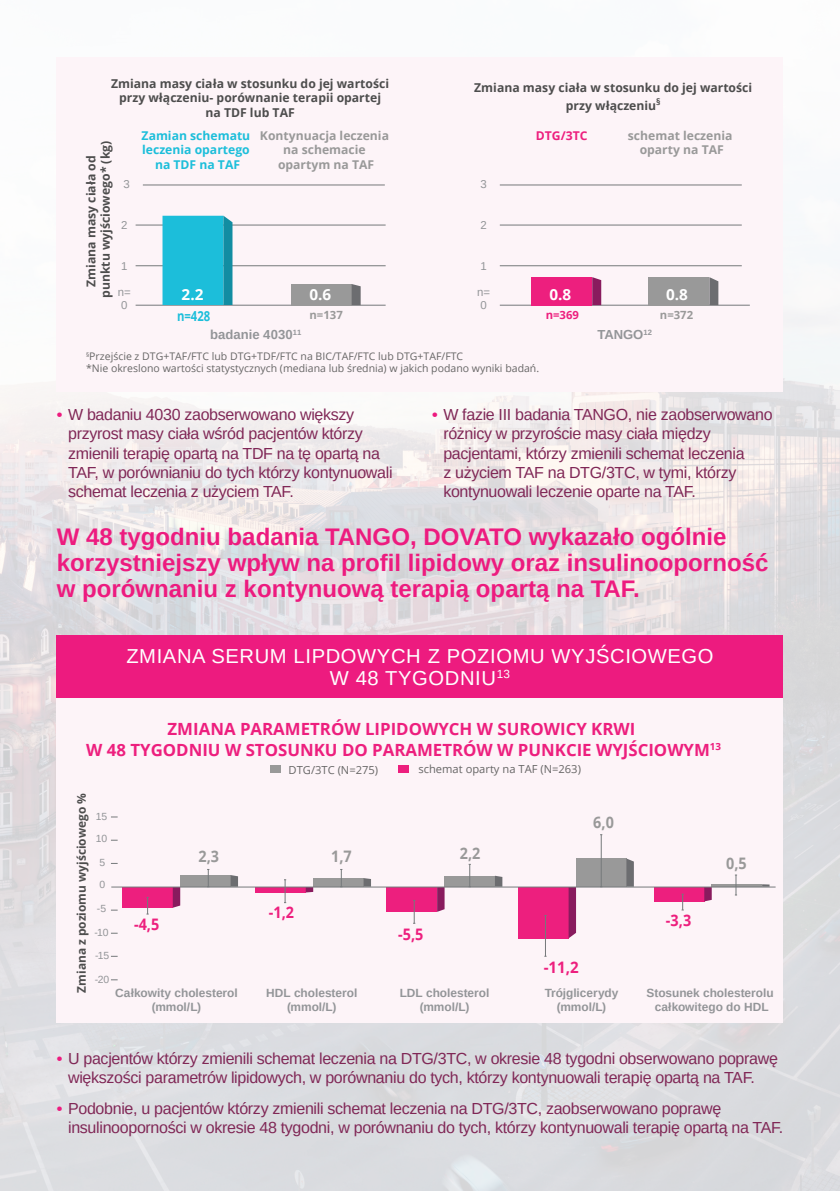
<style>
.page{position:relative;width:840px;height:1191px;background:#fff}
.page>*{position:absolute;margin:0;border:0;box-sizing:border-box;transform-origin:0 0}
.t1{font:700 24px/26px "Arimo";color:#ed1b7f}
.footer_TEXT{font:20.2px/21.8px "Arimo";letter-spacing:.03em;color:#fff;text-align:center}
.t2{font:700 16.8px/20.2px "Open Sans";color:#ed1f7e;text-align:center}
.t3{font:16px/19.2px "Arimo";letter-spacing:-.02em;color:#802756}
.t4{font:700 15.8px "Open Sans";color:#ed1f7e;scale:.91 1}
.t5{font:700 15.8px "Open Sans";color:#999;scale:.91 1}
.t6{font:700 15.8px "Open Sans";color:#ed1f7e;scale:.95 1}
.t7{font:700 15.2px "Open Sans";color:#fff}
.t8{font:700 13.8px "Open Sans";color:#1cbeda;scale:.82 1}
.t9{font:700 13px "Arimo";color:#939598}
.t10{font:700 12.2px/14.6px "Open Sans";color:#4d4d4d;text-align:center}
.t11{font:700 12px/14.6px "Open Sans";color:#999;text-align:center}
.t12{font:700 12px/14.6px "Open Sans";color:#1cbeda;text-align:center}
.t13{font:700 12px "Open Sans";color:#ed1f7e}
.t14{font:700 11.8px/14.8px "Arimo";letter-spacing:-.005em;color:#939598;text-align:center}
.t15{font:700 11.8px "Open Sans";color:#4d4d4d}
.t16{font:11.4px "Arimo";color:#939598}
.t17{font:700 11.2px "Open Sans";color:#999}
.t18{font:700 11.2px "Open Sans";color:#ed1f7e}
.t19{font:11px "Open Sans";color:#676666}
.t20{font:10.4px/12.6px "Open Sans";color:#676666}
.t21{font:10.4px "Arimo";letter-spacing:-.01em;color:#939598}
.s1{font-weight:700;color:#ed1b7f}
</style>
<div class="page">
<img style="left:0;top:57px;width:839px;height:1134px">
<div style="left:57px;top:689px;width:725px;height:333px;background:#fdf4f8"></div>
<div style="left:57px;top:57px;width:725px;height:334px;background:#fdf4f8"></div>
<hr style="left:135px;top:225px;width:250px;height:1px;background:#75797b">
<hr style="left:135px;top:265px;width:250px;height:1px;background:#75797b">
<hr style="left:135px;top:305px;width:250px;height:1px;background:#75797b">
<hr style="left:499px;top:185px;width:242px;height:1px;background:#75797b">
<hr style="left:143px;top:185px;width:241px;height:1px;background:#75797b">
<hr style="left:499px;top:225px;width:242px;height:1px;background:#75797b">
<hr style="left:499px;top:265px;width:242px;height:1px;background:#75797b">
<hr style="left:499px;top:305px;width:250px;height:1px;background:#75797b">
<div style="left:648px;top:277px;width:61px;height:28px;background:#999"></div>
<svg style="left:709px;top:277px;width:9px;height:28px"></svg>
<div style="left:162px;top:216px;width:61px;height:89px;background:#1cbeda"></div>
<svg style="left:223px;top:216px;width:9px;height:89px"></svg>
<div style="left:290px;top:284px;width:61px;height:21px;background:#999"></div>
<svg style="left:351px;top:284px;width:9px;height:21px"></svg>
<div style="left:531px;top:277px;width:61px;height:28px;background:#ed1f7e"></div>
<svg style="left:592px;top:277px;width:9px;height:28px"></svg>
<div style="left:57px;top:635px;width:725px;height:62px;background:#ed1b7f"></div>
<div style="left:122px;top:887px;width:51px;height:20px;background:#ed1f7e"></div>
<svg style="left:173px;top:887px;width:7px;height:20px"></svg>
<div style="left:255px;top:887px;width:50px;height:5px;background:#ed1f7e"></div>
<div style="left:305px;top:887px;width:8px;height:5px;background:#891b5e"></div>
<div style="left:180px;top:875px;width:50px;height:11px;background:#999"></div>
<svg style="left:230px;top:875px;width:8px;height:11px"></svg>
<div style="left:386px;top:887px;width:51px;height:25px;background:#ed1f7e"></div>
<svg style="left:437px;top:887px;width:7px;height:25px"></svg>
<div style="left:518px;top:887px;width:50px;height:51px;background:#ed1f7e"></div>
<svg style="left:568px;top:887px;width:7px;height:51px"></svg>
<div style="left:653px;top:887px;width:51px;height:14px;background:#ed1f7e"></div>
<svg style="left:703px;top:887px;width:8px;height:14px"></svg>
<div style="left:444px;top:875px;width:50px;height:11px;background:#999"></div>
<svg style="left:494px;top:875px;width:8px;height:11px"></svg>
<div style="left:575px;top:858px;width:51px;height:28px;background:#999"></div>
<svg style="left:626px;top:858px;width:7px;height:28px"></svg>
<hr style="left:711px;top:884px;width:50px;height:2px;background:#999">
<svg style="left:761px;top:884px;width:8px;height:2px"></svg>
<div style="left:313px;top:878px;width:50px;height:8px;background:#999"></div>
<svg style="left:363px;top:878px;width:8px;height:8px"></svg>
<hr style="left:111px;top:886px;width:664px;height:1px;background:#75797b">
<div style="left:270px;top:765px;width:10px;height:7px;background:#999"></div>
<div style="left:398px;top:765px;width:11px;height:7px;background:#ed1f7e"></div>
<svg style="left:284px;top:879px;width:2px;height:24px"></svg>
<svg style="left:146px;top:897px;width:3px;height:17px"></svg>
<svg style="left:413px;top:900px;width:2px;height:24px"></svg>
<svg style="left:681px;top:894px;width:2px;height:16px"></svg>
<hr style="left:545px;top:915px;width:1px;height:41px;background:#75797b">
<svg style="left:340px;top:869px;width:2px;height:17px"></svg>
<svg style="left:207px;top:869px;width:2px;height:17px"></svg>
<svg style="left:468px;top:864px;width:2px;height:23px"></svg>
<hr style="left:600px;top:834px;width:1px;height:52px;background:#75797b">
<svg style="left:734px;top:874px;width:2px;height:21px"></svg>
<p class="t10" style="left:111px;top:76px;width:279px">Zmiana masy ciała w stosunku do jej wartości przy włączeniu- porównanie terapii opartej na TDF lub TAF</p>
<p class="t10" style="left:474px;top:78px;width:279px;line-height:18.4px">Zmiana masy ciała w stosunku do jej wartości przy włączeniu<sup>§</sup></p>
<p class="t12" style="left:141px;top:128px;width:110px">Zamian schematu leczenia opartego na TDF na TAF</p>
<p class="t11" style="left:260px;top:128px;width:130px">Kontynuacja leczenia na schemacie opartym na TAF</p>
<p class="t13" style="left:535px;top:127px;width:53px">DTG/3TC</p>
<p class="t11" style="left:627px;top:128px;width:106px">schemat leczenia oparty na TAF</p>
<p class="t10" style="left:83px;top:298px;width:158px;rotate:-90deg">Zmiana masy ciała od punktu wyjściowego* (kg)</p>
<p class="t16" style="left:123px;top:177px;width:8px">3</p>
<p class="t16" style="left:480px;top:177px;width:8px">3</p>
<p class="t16" style="left:121px;top:218px;width:8px">2</p>
<p class="t16" style="left:480px;top:218px;width:8px">2</p>
<p class="t16" style="left:121px;top:258px;width:8px">1</p>
<p class="t16" style="left:480px;top:258px;width:8px">1</p>
<p class="t7" style="left:181px;top:283px;width:23px">2.2</p>
<p class="t7" style="left:309px;top:283px;width:23px">0.6</p>
<p class="t17" style="left:309px;top:307px;width:35px">n=137</p>
<p class="t7" style="left:549px;top:283px;width:23px">0.8</p>
<p class="t18" style="left:545px;top:307px;width:35px">n=369</p>
<p class="t7" style="left:665px;top:283px;width:23px">0.8</p>
<p class="t16" style="left:118px;top:285px;width:15px">n=</p>
<p class="t16" style="left:477px;top:285px;width:15px">n=</p>
<p class="t16" style="left:121px;top:298px;width:8px">0</p>
<p class="t16" style="left:480px;top:298px;width:8px">0</p>
<p class="t8" style="left:177px;top:306px;width:42px">n=428</p>
<p class="t17" style="left:659px;top:307px;width:35px">n=372</p>
<p class="t9" style="left:210px;top:325px;width:93px">badanie 4030<sup>11</sup></p>
<p class="t9" style="left:597px;top:325px;width:56px">TANGO<sup>12</sup></p>
<p class="t20" style="left:86px;top:349px;width:454px"><sup>§</sup>Przejście z DTG+TAF/FTC lub DTG+TDF/FTC na BIC/TAF/FTC lub DTG+TAF/FTC<br>*Nie okreslono wartości statystycznych (mediana lub średnia) w jakich podano wyniki badań.</p>
<p class="t3" style="left:68px;top:405px;width:326px;text-indent:-11px"><span class="s1">•</span> W badaniu 4030 zaobserwowano większy przyrost masy ciała wśród pacjentów którzy zmienili terapię opartą na TDF na tę opartą na TAF, w porównianiu do tych którzy kontynuowali schemat leczenia z użyciem TAF.</p>
<p class="t3" style="left:443px;top:405px;width:330px;text-indent:-11px"><span class="s1">•</span> W fazie III badania TANGO, nie zaobserwowano różnicy w przyroście masy ciała między pacjentami, którzy zmienili schemat leczenia<br>z użyciem TAF na DTG/3TC, w tymi, którzy kontynuowali leczenie oparte na TAF.</p>
<p class="t1" style="left:57px;top:524px;width:712px">W 48 tygodniu badania TANGO, DOVATO wykazało ogólnie korzystniejszy wpływ na profil lipidowy oraz insulinooporność w porównaniu z kontynuową terapią opartą na TAF.</p>
<p class="footer_TEXT" style="left:126px;top:645px;width:588px">ZMIANA SERUM LIPDOWYCH Z POZIOMU WYJŚCIOWEGO<br>W 48 TYGODNIU<sup>13</sup></p>
<p class="t2" style="left:86px;top:719px;width:636px">ZMIANA PARAMETRÓW LIPIDOWYCH W SUROWICY KRWI<br>W 48 TYGODNIU W STOSUNKU DO PARAMETRÓW W PUNKCIE WYJŚCIOWYM<sup>13</sup></p>
<p class="t15" style="left:73px;top:992px;width:201px;rotate:-90deg">Zmiana z poziomu wyjściowego %</p>
<p class="t19" style="left:288px;top:763px;width:91px">DTG/3TC (N=275)</p>
<p class="t19" style="left:418px;top:761px;width:164px">schemat oparty na TAF (N=263)</p>
<p class="t21" style="left:96px;top:810px;width:13px">15</p>
<p class="t5" style="left:593px;top:811px;width:24px">6,0</p>
<p class="t21" style="left:96px;top:832px;width:13px">10</p>
<p class="t5" style="left:198px;top:845px;width:24px">2,3</p>
<p class="t5" style="left:331px;top:845px;width:24px">1,7</p>
<p class="t5" style="left:459px;top:842px;width:24px">2,2</p>
<p class="t5" style="left:725px;top:852px;width:24px">0,5</p>
<p class="t21" style="left:99px;top:855px;width:7px">5</p>
<p class="t21" style="left:99px;top:878px;width:7px">0</p>
<p class="t21" style="left:97px;top:901px;width:11px">-5</p>
<p class="t4" style="left:269px;top:901px;width:29px">-1,2</p>
<p class="t4" style="left:665px;top:909px;width:29px">-3,3</p>
<p class="t4" style="left:134px;top:913px;width:29px">-4,5</p>
<p class="t4" style="left:398px;top:922px;width:29px">-5,5</p>
<p class="t21" style="left:94px;top:925px;width:16px">-10</p>
<p class="t21" style="left:95px;top:949px;width:16px">-15</p>
<p class="t6" style="left:543px;top:955px;width:38px">-11,2</p>
<p class="t21" style="left:95px;top:973px;width:16px">-20</p>
<p class="t14" style="left:115px;top:985px;width:124px">Całkowity cholesterol (mmol/L)</p>
<p class="t14" style="left:266px;top:985px;width:93px">HDL cholesterol (mmol/L)</p>
<p class="t14" style="left:399px;top:985px;width:91px">LDL cholesterol (mmol/L)</p>
<p class="t14" style="left:544px;top:985px;width:75px">Trójglicerydy (mmol/L)</p>
<p class="t14" style="left:646px;top:985px;width:128px">Stosunek cholesterolu całkowitego do HDL</p>
<p class="t3" style="left:68px;top:1049px;width:711px;text-indent:-11px"><span class="s1">•</span> U pacjentów którzy zmienili schemat leczenia na DTG/3TC, w okresie 48 tygodni obserwowano poprawę większości parametrów lipidowych, w porównaniu do tych, którzy kontynuowali terapię opartą na TAF.</p>
<p class="t3" style="left:68px;top:1098px;width:716px;text-indent:-11px"><span class="s1">•</span> Podobnie, u pacjentów którzy zmienili schemat leczenia na DTG/3TC, zaobserwowano poprawę insulinooporności w okresie 48 tygodni, w porównaniu do tych, którzy kontynuowali terapię opartą na TAF.</p>
</div>
